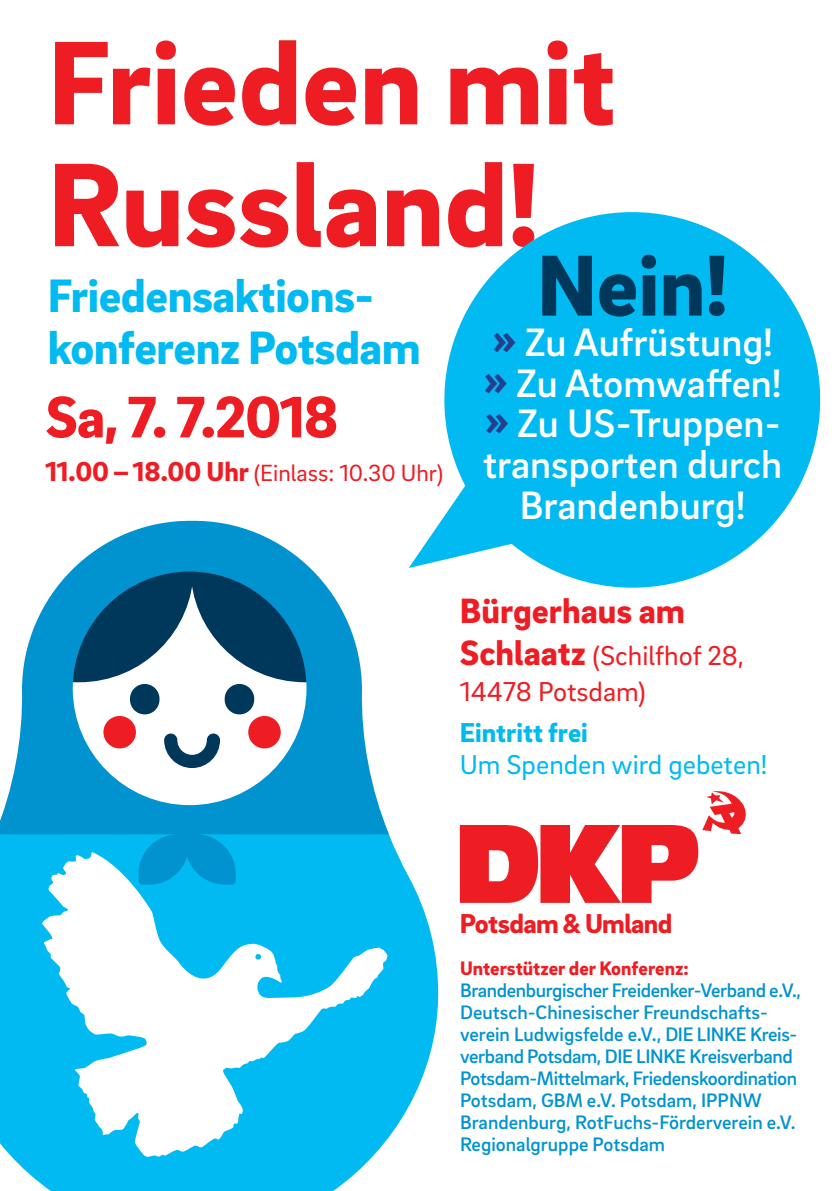
<style>
.page{position:relative;width:840px;height:1191px;background:#fff}
.page>*{position:absolute;margin:0;border:0;box-sizing:border-box;transform-origin:0 0}
.t1{font:900 121.8px/121.8px "Brix Sans";color:#ee1d23}
.t2{font:900 88.6px "Brix Sans";color:#00385c}
.t3{font:900 60px "Brix Sans";letter-spacing:-.02em;color:#ee1d23}
.t4{font:900 48px/52px "Brix Sans";letter-spacing:-.01em;color:#00baf1}
.t5{font:500 40.6px/40.6px "Brix Sans";color:#fff;text-align:center}
.t6{font:900 36px "Brix Sans";color:#ee1d23}
.t7{font:28px/36px "Brix Sans";color:#ee1d23}
.t8{font:28px "Brix Sans";color:#00baf1}
.t9{font:900 28px "Brix Sans";letter-spacing:-.02em;color:#ee1d23}
.t10{font:900 28px "Brix Sans";color:#00baf1}
.t11{font:24px "Brix Sans";color:#ee1d23}
.t12{font:500 20px/22px "Brix Sans";letter-spacing:-.02em;color:#0093d0}
.t13{font:900 20px "Brix Sans";color:#ee1d23}
.s1{font-weight:900;color:#253f8e}
.s2{font-weight:900;font-size:28px}
.s3{font-weight:900;font-size:36px}
</style>
<div class="page">
<svg style="left:0;top:832px;width:438px;height:359px;fill:#00baf1"></svg>
<svg style="left:0;top:520px;width:388px;height:364px"></svg>
<div style="left:130px;top:684px;width:29px;height:30px;background:#00385c;border-radius:15px"></div>
<div style="left:224px;top:684px;width:30px;height:30px;background:#00385c;border-radius:15px"></div>
<svg style="left:164px;top:733px;width:56px;height:35px"></svg>
<div style="left:103px;top:716px;width:33px;height:32px;background:#ee1d23;border-radius:50%"></div>
<div style="left:248px;top:716px;width:32px;height:32px;background:#ee1d23;border-radius:50%"></div>
<svg style="left:42px;top:851px;width:346px;height:306px;fill:#00baf1"></svg>
<svg style="left:408px;top:212px;width:413px;height:376px;fill:#00baf1"></svg>
<svg style="left:459px;top:791px;width:286px;height:112px"></svg>
<h1 class="t1" style="left:48px;top:16px;width:569px">Frieden mit<br>Russland!</h1>
<h3 class="t4" style="left:48px;top:268px;width:374px">Friedensaktions&shy;konferenz Potsdam</h3>
<h3 class="t3" style="left:45px;top:377px;width:294px">Sa, 7. 7.2018</h3>
<h2 class="t2" style="left:536px;top:227px;width:192px">Nein!</h2>
<h3 class="t5" style="left:483px;top:320px;width:300px"><span class="s1">»</span> Zu Aufrüstung! <span class="s1">»</span> Zu Atomwaffen! <span class="s1">»</span> Zu US-Truppen&shy;transporten durch<br>Brandenburg!</h3>
<p class="t11" style="left:45px;top:457px;width:399px"><span class="s2">11.00–18.00 Uhr</span> (Einlass: 10.30 Uhr)</p>
<h3 class="t6" style="left:459px;top:586px;width:226px">Bürgerhaus am</h3>
<h3 class="t7" style="left:459px;top:636px;width:285px"><span class="s3">Schlaatz</span> (Schilfhof 28,<br>14478 Potsdam)</h3>
<h3 class="t10" style="left:459px;top:714px;width:130px">Eintritt frei</h3>
<h3 class="t8" style="left:459px;top:746px;width:309px">Um Spenden wird gebeten!</h3>
<h3 class="t9" style="left:459px;top:905px;width:214px">Potsdam &amp; Umland</h3>
<p class="t13" style="left:459px;top:955px;width:230px">Unterstützer der Konferenz:</p>
<p class="t12" style="left:459px;top:978px;width:342px">Brandenburgischer Freidenker-Verband e.V., Deutsch-Chinesischer Freundschafts&shy;verein Ludwigsfelde e.V., DIE LINKE Kreis&shy;verband Potsdam, DIE LINKE Kreisverband Potsdam-Mittelmark, Friedenskoordination Potsdam, GBM e.V. Potsdam, IPPNW Brandenburg, RotFuchs-Förderverein e.V.<br>Regionalgruppe Potsdam</p>
</div>
